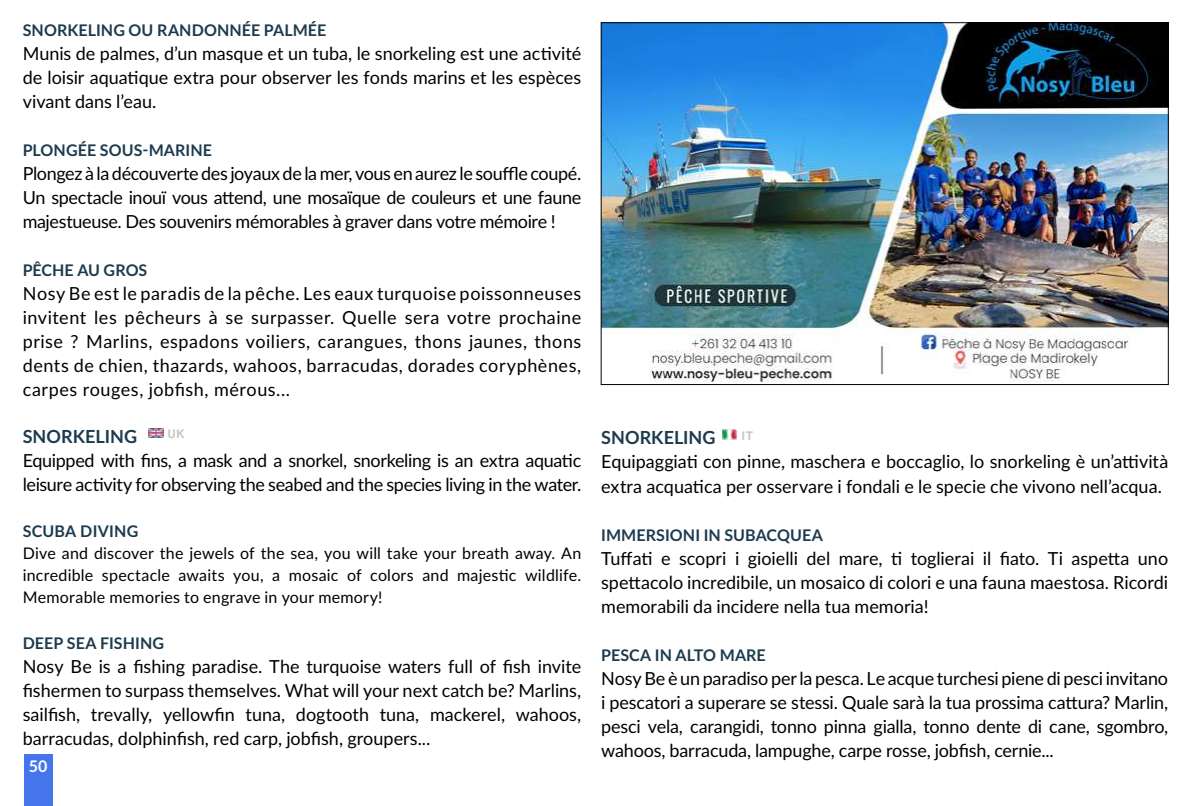
<style>
.page{position:relative;width:1191px;height:806px;background:#fff}
.page>*{position:absolute;margin:0;border:0;box-sizing:border-box;transform-origin:0 0}
.t1{font:18px/24px "Lato";letter-spacing:-.005em;color:#000;text-align:justify}
.t2{font:700 18px "Lato";letter-spacing:.005em;color:#1c3b4e}
.t3{font:16px/22px "Lato";letter-spacing:.015em;color:#000;text-align:justify}
.t4{font:700 16px "Lato";letter-spacing:.005em;color:#1c3b4e}
.t5{font:700 16px "Lato";color:#fff}
.t6{font:12px "Neue Haas Display Mediu";color:#c6c6c6}
</style>
<div class="page">
<div style="left:24px;top:754px;width:28px;height:51px;background:#4575ed"></div>
<img style="left:603px;top:24px;width:563px;height:358px">
<img style="left:149px;top:428px;width:14px;height:9px">
<img style="left:722px;top:429px;width:15px;height:10px">
<p class="t4" style="left:23px;top:18px;width:305px">SNORKELING OU RANDONNÉE PALMÉE</p>
<p class="t1" style="left:23px;top:40px;width:560px">Munis de palmes, d’un masque et un tuba, le snorkeling est une activité de loisir aquatique extra pour observer les fonds marins et les espèces vivant dans l’eau.</p>
<p class="t4" style="left:23px;top:138px;width:191px">PLONGÉE SOUS-MARINE</p>
<p class="t1" style="left:23px;top:160px;width:560px">Plongez à la découverte des joyaux de la mer, vous en aurez le souffle coupé.<br>Un spectacle inouï vous attend, une mosaïque de couleurs et une faune majestueuse. Des souvenirs mémorables à graver dans votre mémoire !</p>
<p class="t4" style="left:23px;top:258px;width:126px">PÊCHE AU GROS</p>
<p class="t1" style="left:23px;top:280px;width:560px">Nosy Be est le paradis de la pêche. Les eaux turquoise poissonneuses invitent les pêcheurs à se surpasser. Quelle sera votre prochaine prise ? Marlins, espadons voiliers, carangues, thons jaunes, thons dents de chien, thazards, wahoos, barracudas, dorades coryphènes, carpes rouges, jobfish, mérous...</p>
<p class="t2" style="left:23px;top:423px;width:116px">SNORKELING</p>
<p class="t1" style="left:23px;top:447px;width:560px">Equipped with fins, a mask and a snorkel, snorkeling is an extra aquatic leisure activity for observing the seabed and the species living in the water.</p>
<p class="t4" style="left:23px;top:519px;width:117px">SCUBA DIVING</p>
<p class="t3" style="left:23px;top:541px;width:560px">Dive and discover the jewels of the sea, you will take your breath away. An incredible spectacle awaits you, a mosaic of colors and majestic wildlife.<br>Memorable memories to engrave in your memory!</p>
<p class="t4" style="left:23px;top:631px;width:143px">DEEP SEA FISHING</p>
<p class="t1" style="left:23px;top:653px;width:560px">Nosy Be is a fishing paradise. The turquoise waters full of fish invite fishermen to surpass themselves. What will your next catch be? Marlins, sailfish, trevally, yellowfin tuna, dogtooth tuna, mackerel, wahoos, barracudas, dolphinfish, red carp, jobfish, groupers...</p>
<p class="t6" style="left:168px;top:427px;width:18px">UK</p>
<p class="t2" style="left:601px;top:424px;width:116px">SNORKELING</p>
<p class="t1" style="left:601px;top:449px;width:568px">Equipaggiati con pinne, maschera e boccaglio, lo snorkeling è un’attività extra acquatica per osservare i fondali e le specie che vivono nell’acqua.</p>
<p class="t4" style="left:601px;top:522px;width:223px">IMMERSIONI IN SUBACQUEA</p>
<p class="t1" style="left:601px;top:545px;width:568px">Tuffati e scopri i gioielli del mare, ti toglierai il fiato. Ti aspetta uno spettacolo incredibile, un mosaico di colori e una fauna maestosa. Ricordi memorabili da incidere nella tua memoria!</p>
<p class="t4" style="left:601px;top:642px;width:166px">PESCA IN ALTO MARE</p>
<p class="t1" style="left:601px;top:665px;width:568px">Nosy Be è un paradiso per la pesca. Le acque turchesi piene di pesci invitano i pescatori a superare se stessi. Quale sarà la tua prossima cattura? Marlin, pesci vela, carangidi, tonno pinna gialla, tonno dente di cane, sgombro, wahoos, barracuda, lampughe, carpe rosse, jobfish, cernie...</p>
<p class="t6" style="left:741px;top:428px;width:13px">IT</p>
<p class="t5" style="left:29px;top:754px;width:20px">50</p>
</div>
